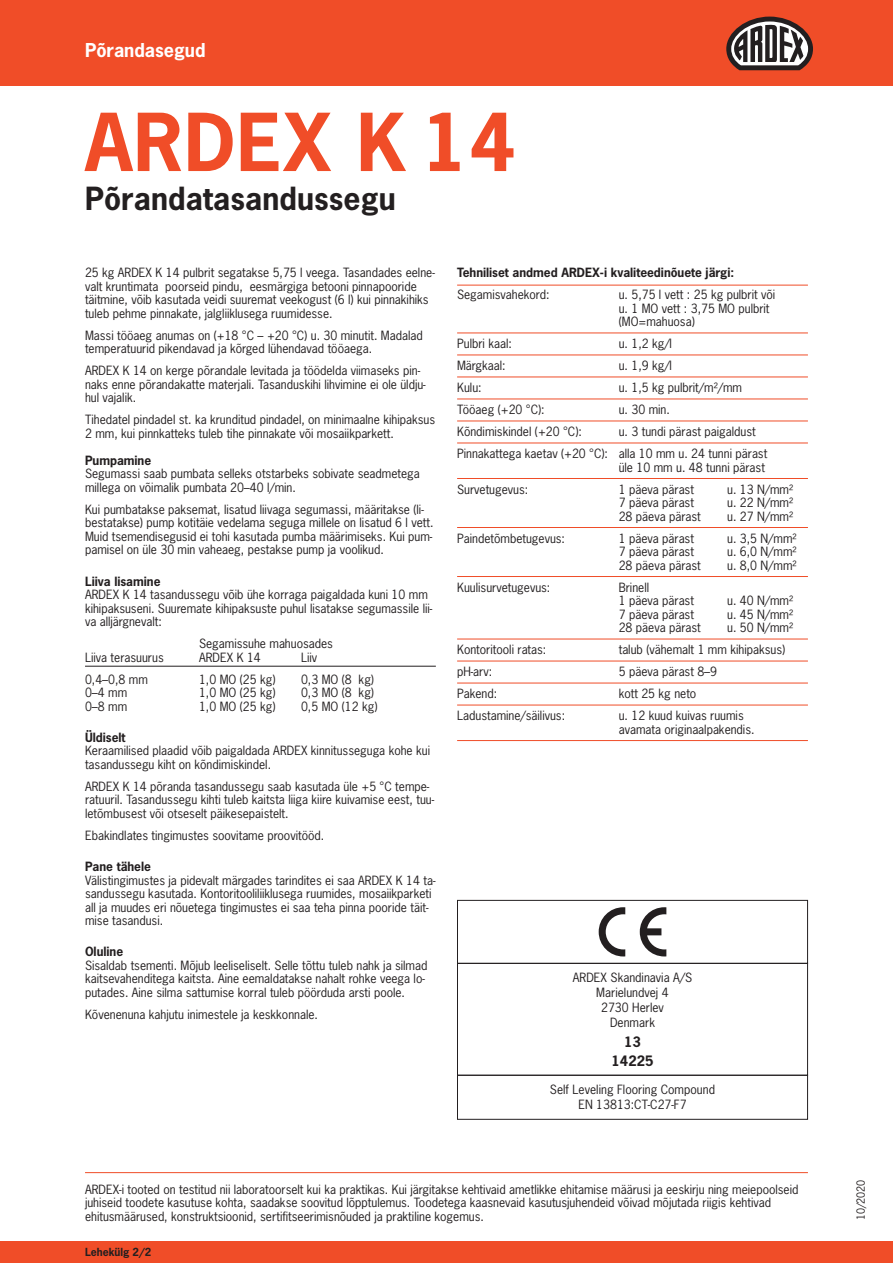
<style>
.page{position:relative;width:893px;height:1263px;background:#fff}
.page>*{position:absolute;margin:0;border:0;box-sizing:border-box;transform-origin:0 0}
.t1{font:700 75px "News Gothic Std";letter-spacing:.015em;color:#f04d28}
.t2{font:700 30px "News Gothic Std";letter-spacing:.005em;color:#231f20}
.t3{font:700 18px "News Gothic Std";color:#fff}
.t4{font:700 13.5px/19.2px "News Gothic Std";color:#231f20;text-align:center}
.t5{font:12px/13.5px "News Gothic Std";color:#231f20}
.t6{font:700 12px "News Gothic Std";color:#231f20}
.t7{font:700 10.5px "News Gothic Std";color:#231f20}
.t8{font:10.5px "News Gothic Std";color:#231f20}
</style>
<div class="page">
<hr style="left:85px;top:1172px;width:723px;height:1px;background:#f04d28">
<div style="left:0;top:1242px;width:893px;height:21px;background:#f04d28"></div>
<div style="left:0;top:0;width:893px;height:85px;background:#f04d28"></div>
<div style="left:457px;top:900px;width:351px;height:64px;border:1px solid #231f20"></div>
<div style="left:457px;top:963px;width:351px;height:112px;border:1px solid #231f20"></div>
<div style="left:457px;top:1075px;width:351px;height:45px;border:1px solid #231f20"></div>
<svg style="left:599px;top:907px;width:26px;height:49px"></svg>
<svg style="left:640px;top:907px;width:26px;height:49px"></svg>
<hr style="left:85px;top:666px;width:351px;height:1px;background:#231f20">
<hr style="left:457px;top:285px;width:351px;height:1px;background:#f04d28">
<hr style="left:457px;top:333px;width:351px;height:1px;background:#f04d28">
<hr style="left:457px;top:355px;width:351px;height:1px;background:#f04d28">
<hr style="left:457px;top:377px;width:351px;height:1px;background:#f04d28">
<hr style="left:457px;top:399px;width:351px;height:1px;background:#f04d28">
<hr style="left:457px;top:421px;width:351px;height:1px;background:#f04d28">
<hr style="left:457px;top:443px;width:351px;height:1px;background:#f04d28">
<hr style="left:457px;top:478px;width:351px;height:1px;background:#f04d28">
<hr style="left:457px;top:527px;width:351px;height:1px;background:#f04d28">
<hr style="left:457px;top:576px;width:351px;height:1px;background:#f04d28">
<hr style="left:457px;top:639px;width:351px;height:1px;background:#f04d28">
<hr style="left:457px;top:661px;width:351px;height:1px;background:#f04d28">
<hr style="left:457px;top:683px;width:351px;height:1px;background:#f04d28">
<hr style="left:457px;top:705px;width:351px;height:1px;background:#f04d28">
<hr style="left:457px;top:740px;width:351px;height:1px;background:#f04d28">
<svg style="left:726px;top:17px;width:87px;height:53px"></svg>
<h3 class="t3" style="left:85px;top:38px;width:122px">Põrandasegud</h3>
<h1 class="t1" style="left:85px;top:93px;width:432px">ARDEX K 14</h1>
<h2 class="t2" style="left:85px;top:179px;width:312px">Põrandatasandussegu</h2>
<p class="t5" style="left:85px;top:266px;width:351px">25 kg ARDEX K 14 pulbrit segatakse 5,75 l veega. Tasandades eelne&shy;valt kruntimata poorseid pindu, eesmärgiga betooni pinnapooride täitmine, võib kasutada veidi suuremat veekogust (6 l) kui pinnakihiks tuleb pehme pinnakate, jalgliiklusega ruumidesse.</p>
<p class="t5" style="left:85px;top:328px;width:339px">Massi tööaeg anumas on (+18 °C – +20 °C) u. 30 minutit. Madalad temperatuurid pikendavad ja kõrged lühendavad tööaega.</p>
<p class="t5" style="left:85px;top:364px;width:342px">ARDEX K 14 on kerge põrandale levitada ja töödelda viimaseks pin&shy;naks enne põrandakatte materjali. Tasanduskihi lihvimine ei ole üldju&shy;hul vajalik.</p>
<p class="t5" style="left:85px;top:413px;width:352px">Tihedatel pindadel st. ka krunditud pindadel, on minimaalne kihipaksus<br>2 mm, kui pinnkatteks tuleb tihe pinnakate või mosaiikparkett.</p>
<p class="t6" style="left:85px;top:452px;width:68px">Pumpamine</p>
<p class="t5" style="left:85px;top:467px;width:336px">Segumassi saab pumbata selleks otstarbeks sobivate seadmetega millega on võimalik pumbata 20–40 l/min.</p>
<p class="t5" style="left:85px;top:502px;width:350px">Kui pumbatakse paksemat, lisatud liivaga segumassi, määritakse (li&shy;bestatakse) pump kotitäie vedelama seguga millele on lisatud 6 l vett.<br>Muid tsemendisegusid ei tohi kasutada pumba määrimiseks. Kui pum&shy;pamisel on üle 30 min vaheaeg, pestakse pump ja voolikud.</p>
<p class="t6" style="left:85px;top:573px;width:77px">Liiva lisamine</p>
<p class="t5" style="left:85px;top:588px;width:349px">ARDEX K 14 tasandussegu võib ühe korraga paigaldada kuni 10 mm kihipaksuseni. Suuremate kihipaksuste puhul lisatakse segumassile lii&shy;va alljärgnevalt:</p>
<p class="t5" style="left:199px;top:637px;width:135px">Segamissuhe mahuosades</p>
<p class="t5" style="left:85px;top:650px;width:80px">Liiva terasuurus</p>
<p class="t5" style="left:199px;top:650px;width:63px">ARDEX K 14</p>
<p class="t5" style="left:301px;top:650px;width:18px">Liiv</p>
<p class="t5" style="left:85px;top:672px;width:64px">0,4–0,8 mm</p>
<p class="t5" style="left:199px;top:672px;width:78px">1,0 MO (25 kg)</p>
<p class="t5" style="left:301px;top:672px;width:74px">0,3 MO (8 kg)</p>
<p class="t5" style="left:85px;top:686px;width:44px">0–4 mm</p>
<p class="t5" style="left:199px;top:686px;width:78px">1,0 MO (25 kg)</p>
<p class="t5" style="left:301px;top:686px;width:74px">0,3 MO (8 kg)</p>
<p class="t5" style="left:85px;top:699px;width:44px">0–8 mm</p>
<p class="t5" style="left:199px;top:699px;width:78px">1,0 MO (25 kg)</p>
<p class="t5" style="left:301px;top:699px;width:78px">0,5 MO (12 kg)</p>
<p class="t6" style="left:85px;top:729px;width:42px">Üldiselt</p>
<p class="t5" style="left:85px;top:744px;width:347px">Keraamilised plaadid võib paigaldada ARDEX kinnitusseguga kohe kui tasandussegu kiht on kõndimiskindel.</p>
<p class="t5" style="left:85px;top:779px;width:351px">ARDEX K 14 põranda tasandussegu saab kasutada üle +5 °C tempe&shy;ratuuril. Tasandussegu kihti tuleb kaitsta liiga kiire kuivamise eest, tuu&shy;letõmbusest või otseselt päikesepaistelt.</p>
<p class="t5" style="left:85px;top:828px;width:241px">Ebakindlates tingimustes soovitame proovitööd.</p>
<p class="t6" style="left:85px;top:859px;width:67px">Pane tähele</p>
<p class="t5" style="left:85px;top:873px;width:352px">Välistingimustes ja pidevalt märgades tarindites ei saa ARDEX K 14 ta&shy;sandussegu kasutada. Kontoritooliliiklusega ruumides, mosaiikparketi all ja muudes eri nõuetega tingimustes ei saa teha pinna pooride täit&shy;mise tasandusi.</p>
<p class="t6" style="left:85px;top:944px;width:40px">Oluline</p>
<p class="t5" style="left:85px;top:958px;width:344px">Sisaldab tsementi. Mõjub leeliseliselt. Selle tõttu tuleb nahk ja silmad kaitsevahenditega kaitsta. Aine eemaldatakse nahalt rohke veega lo&shy;putades. Aine silma sattumise korral tuleb pöörduda arsti poole.</p>
<p class="t5" style="left:85px;top:1007px;width:234px">Kõvenenuna kahjutu inimestele ja keskkonnale.</p>
<p class="t6" style="left:457px;top:265px;width:278px">Tehniliset andmed ARDEX-i kvaliteedinõuete järgi:</p>
<p class="t5" style="left:457px;top:288px;width:94px">Segamisvahekord:</p>
<p class="t5" style="left:619px;top:288px;width:158px">u. 5,75 l vett : 25 kg pulbrit või u. 1 MO vett : 3,75 MO pulbrit (MO=mahuosa)</p>
<p class="t5" style="left:457px;top:337px;width:56px">Pulbri kaal:</p>
<p class="t5" style="left:619px;top:337px;width:55px">u. 1,2 kg/l</p>
<p class="t5" style="left:457px;top:359px;width:50px">Märgkaal:</p>
<p class="t5" style="left:619px;top:359px;width:55px">u. 1,9 kg/l</p>
<p class="t5" style="left:457px;top:381px;width:26px">Kulu:</p>
<p class="t5" style="left:619px;top:381px;width:125px">u. 1,5 kg pulbrit/m²/mm</p>
<p class="t5" style="left:457px;top:403px;width:89px">Tööaeg (+20 °C):</p>
<p class="t5" style="left:619px;top:403px;width:53px">u. 30 min.</p>
<p class="t5" style="left:457px;top:425px;width:126px">Kõndimiskindel (+20 °C):</p>
<p class="t5" style="left:457px;top:421px;width:312px;line-height:22px;text-indent:162px">u. 3 tundi pärast paigaldust<br>Pinnakattega kaetav (+20 °C): alla 10 mm u. 24 tunni pärast</p>
<p class="t5" style="left:619px;top:460px;width:148px">üle 10 mm u. 48 tunni pärast</p>
<p class="t5" style="left:457px;top:482px;width:73px">Survetugevus:</p>
<p class="t5" style="left:619px;top:482px;width:77px">1 päeva pärast</p>
<p class="t5" style="left:727px;top:482px;width:68px">u. 13 N/mm²</p>
<p class="t5" style="left:619px;top:496px;width:77px">7 päeva pärast</p>
<p class="t5" style="left:727px;top:496px;width:68px">u. 22 N/mm²</p>
<p class="t5" style="left:619px;top:509px;width:84px">28 päeva pärast</p>
<p class="t5" style="left:727px;top:509px;width:68px">u. 27 N/mm²</p>
<p class="t5" style="left:457px;top:531px;width:109px">Paindetõmbetugevus:</p>
<p class="t5" style="left:619px;top:531px;width:77px">1 päeva pärast</p>
<p class="t5" style="left:727px;top:531px;width:71px">u. 3,5 N/mm²</p>
<p class="t5" style="left:619px;top:545px;width:77px">7 päeva pärast</p>
<p class="t5" style="left:727px;top:545px;width:71px">u. 6,0 N/mm²</p>
<p class="t5" style="left:619px;top:558px;width:84px">28 päeva pärast</p>
<p class="t5" style="left:727px;top:558px;width:71px">u. 8,0 N/mm²</p>
<p class="t5" style="left:457px;top:580px;width:95px">Kuulisurvetugevus:</p>
<p class="t5" style="left:619px;top:580px;width:77px">Brinell<br>1 päeva pärast</p>
<p class="t5" style="left:727px;top:594px;width:68px">u. 40 N/mm²</p>
<p class="t5" style="left:619px;top:607px;width:77px">7 päeva pärast</p>
<p class="t5" style="left:727px;top:607px;width:68px">u. 45 N/mm²</p>
<p class="t5" style="left:619px;top:621px;width:84px">28 päeva pärast</p>
<p class="t5" style="left:727px;top:621px;width:68px">u. 50 N/mm²</p>
<p class="t5" style="left:457px;top:643px;width:91px">Kontoritooli ratas:</p>
<p class="t5" style="left:619px;top:643px;width:168px">talub (vähemalt 1 mm kihipaksus)</p>
<p class="t5" style="left:457px;top:665px;width:37px">pH-arv:</p>
<p class="t5" style="left:619px;top:665px;width:100px">5 päeva pärast 8–9</p>
<p class="t5" style="left:457px;top:687px;width:42px">Pakend:</p>
<p class="t5" style="left:619px;top:687px;width:79px">kott 25 kg neto</p>
<p class="t5" style="left:457px;top:709px;width:109px">Ladustamine/säilivus:</p>
<p class="t5" style="left:619px;top:709px;width:137px">u. 12 kuud kuivas ruumis avamata originaalpakendis.</p>
<p class="t5" style="left:573px;top:970px;width:121px;line-height:15px;text-align:center">ARDEX Skandinavia A/S<br>Marielundvej 4<br>2730 Herlev<br>Denmark</p>
<p class="t4" style="left:611px;top:1032px;width:43px">13<br>14225</p>
<p class="t5" style="left:550px;top:1082px;width:167px;line-height:15px;text-align:center">Self Leveling Flooring Compound<br>EN 13813:CT-C27-F7</p>
<p class="t5" style="left:85px;top:1182px;width:715px">ARDEX-i tooted on testitud nii laboratoorselt kui ka praktikas. Kui järgitakse kehtivaid ametlikke ehitamise määrusi ja eeskirju ning meiepoolseid juhiseid toodete kasutuse kohta, saadakse soovitud lõpptulemus. Toodetega kaasnevaid kasutusjuhendeid võivad mõjutada riigis kehtivad ehitusmäärused, konstruktsioonid, sertifitseerimisnõuded ja praktiline kogemus.</p>
<p class="t8" style="left:854px;top:1220px;width:42px;rotate:-90deg">10/2020</p>
<p class="t7" style="left:85px;top:1245px;width:68px">Lehekülg 2/2</p>
</div>
